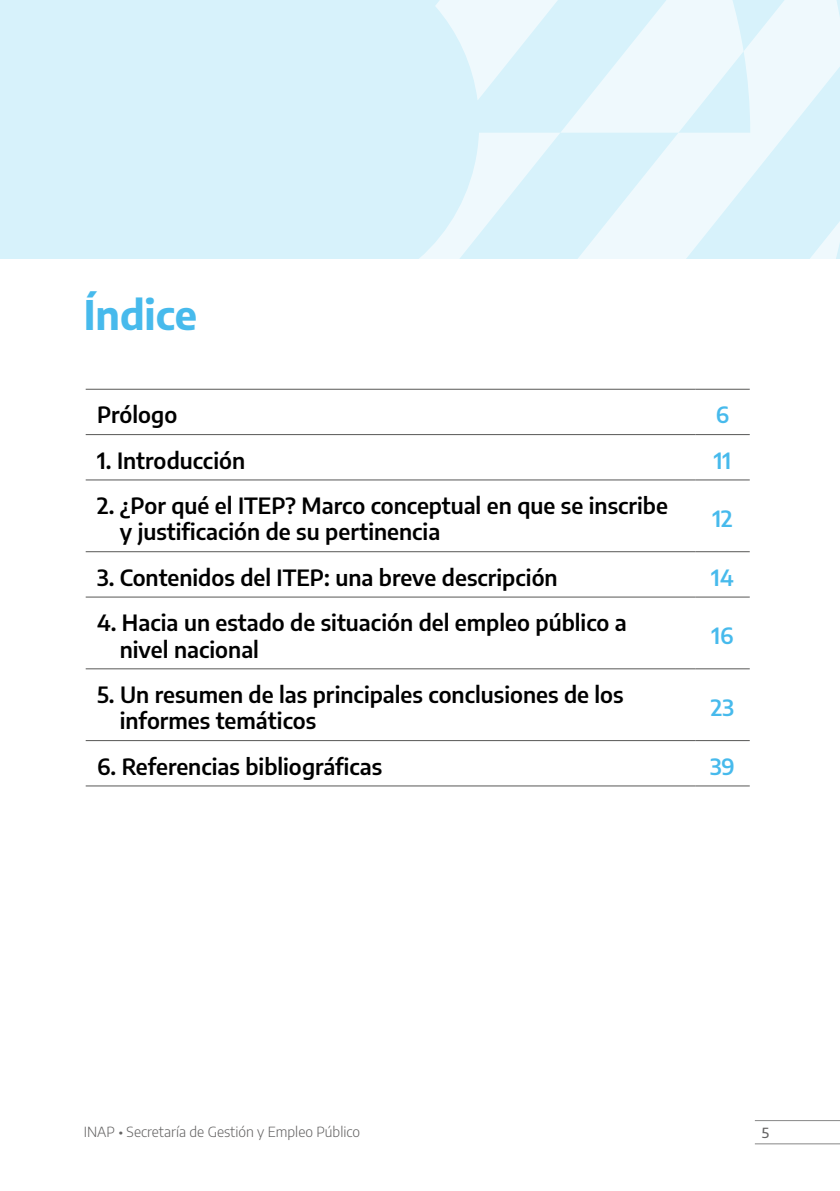
<style>
.page{position:relative;width:840px;height:1191px;background:#fff}
.page>*{position:absolute;margin:0;border:0;box-sizing:border-box;transform-origin:0 0}
.t1{font:700 40px "Encode Sans";color:#47baec}
.t2{font:600 22px/26.4px "Encode Sans";color:#000}
.t3{font:600 22px "Encode Sans";color:#47baec}
.t4{font:300 14px "Encode Sans";color:#646363}
.t5{font:500 14px "Encode Sans";color:#646363}
</style>
<div class="page">
<hr style="left:754px;top:1120px;width:85px;height:1px;background:#878787">
<hr style="left:754px;top:1143px;width:85px;height:1px;background:#878787">
<div style="left:0;top:0;width:839px;height:259px;background:#d7f2fb"></div>
<svg style="left:317px;top:0;width:522px;height:670px"></svg>
<svg style="left:481px;top:214px;width:358px;height:455px"></svg>
<svg style="left:435px;top:0;width:308px;height:133px"></svg>
<svg style="left:86px;top:390px;width:663px;height:352px"></svg>
<hr style="left:86px;top:389px;width:608px;height:1px;background:#575756">
<hr style="left:694px;top:389px;width:55px;height:1px;background:#575756">
<hr style="left:86px;top:434px;width:608px;height:1px;background:#575756">
<hr style="left:694px;top:434px;width:55px;height:1px;background:#575756">
<hr style="left:86px;top:479px;width:608px;height:1px;background:#575756">
<hr style="left:694px;top:479px;width:55px;height:1px;background:#575756">
<hr style="left:86px;top:551px;width:608px;height:1px;background:#575756">
<hr style="left:694px;top:551px;width:55px;height:1px;background:#575756">
<hr style="left:86px;top:597px;width:608px;height:1px;background:#575756">
<hr style="left:694px;top:597px;width:55px;height:1px;background:#575756">
<hr style="left:86px;top:668px;width:608px;height:1px;background:#575756">
<hr style="left:694px;top:668px;width:55px;height:1px;background:#575756">
<hr style="left:86px;top:740px;width:608px;height:1px;background:#575756">
<hr style="left:694px;top:740px;width:55px;height:1px;background:#575756">
<hr style="left:86px;top:785px;width:608px;height:1px;background:#575756">
<hr style="left:694px;top:785px;width:55px;height:1px;background:#575756">
<h1 class="t1" style="left:84px;top:285px;width:115px">Índice</h1>
<p class="t2" style="left:97px;top:400px;width:82px">Prólogo</p>
<p class="t3" style="left:715px;top:399px;width:15px">6</p>
<p class="t2" style="left:97px;top:446px;width:149px">1. Introducción</p>
<p class="t3" style="left:713px;top:444px;width:19px">11</p>
<p class="t2" style="left:120px;top:491px;width:549px;text-indent:-23px">2. ¿Por qué el ITEP? Marco conceptual en que se inscribe y justificación de su pertinencia</p>
<p class="t3" style="left:712px;top:503px;width:22px">12</p>
<p class="t2" style="left:97px;top:563px;width:462px">3. Contenidos del ITEP: una breve descripción</p>
<p class="t3" style="left:711px;top:561px;width:24px">14</p>
<p class="t2" style="left:120px;top:608px;width:508px;text-indent:-23px">4. Hacia un estado de situación del empleo público a nivel nacional</p>
<p class="t3" style="left:711px;top:620px;width:24px">16</p>
<p class="t2" style="left:120px;top:680px;width:505px;text-indent:-23px">5. Un resumen de las principales conclusiones de los informes temáticos</p>
<p class="t3" style="left:710px;top:692px;width:25px">23</p>
<p class="t2" style="left:97px;top:752px;width:286px">6. Referencias bibliográficas</p>
<p class="t3" style="left:709px;top:750px;width:26px">39</p>
<p class="t4" style="left:84px;top:1122px;width:278px">INAP • Secretaría de Gestión y Empleo Público</p>
<p class="t5" style="left:761px;top:1122px;width:9px">5</p>
</div>
